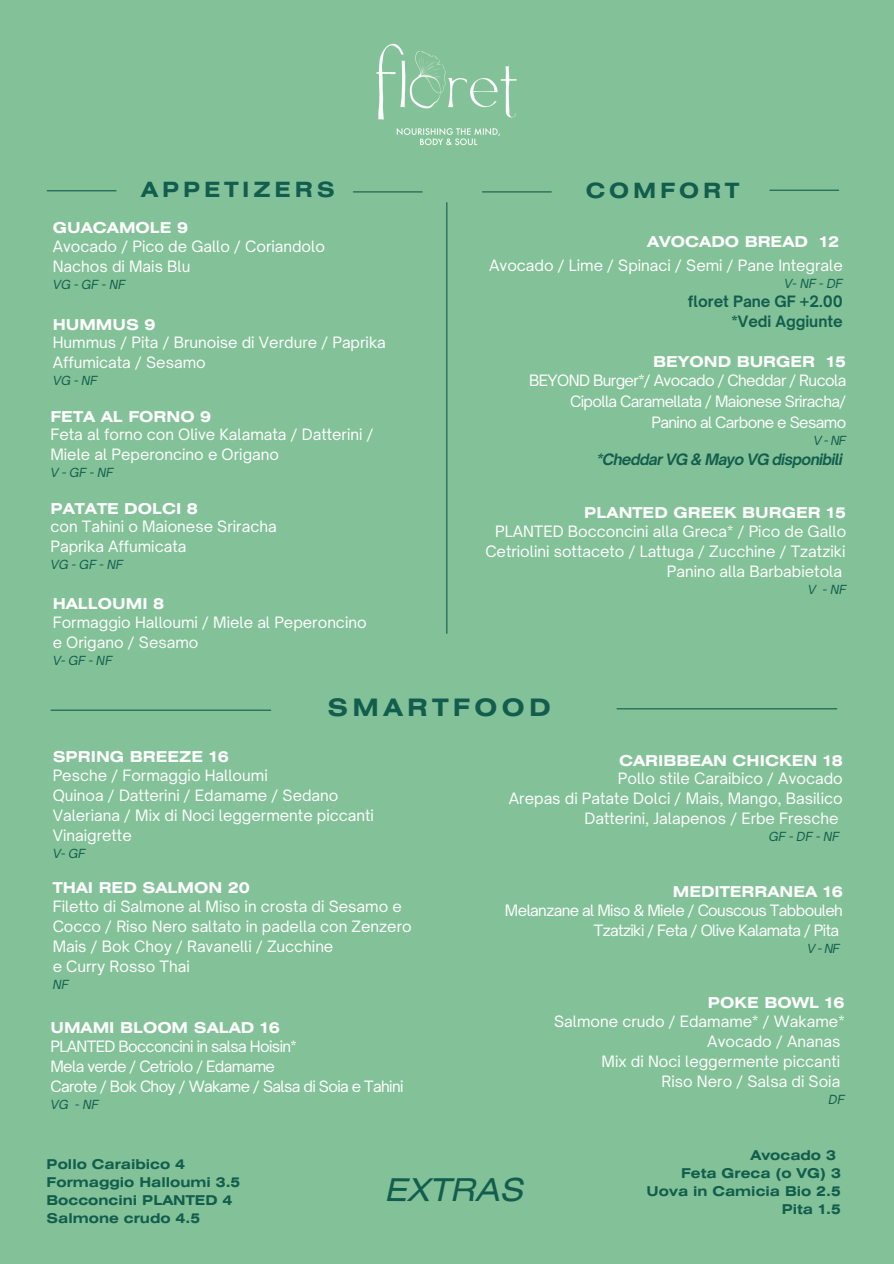
<style>
.page{position:relative;width:894px;height:1264px;background:#fff}
.page>*{position:absolute;margin:0;border:0;box-sizing:border-box;transform-origin:0 0}
.t1{font:italic 31.35px "Helios Ext";color:#125d4d}
.t2{font:700 24px "Helios Ext";letter-spacing:.185em;color:#125d4d}
.t3{font:700 21px "Helios Ext";letter-spacing:.185em;color:#125d4d}
.t4{font:15px/20px "Open Sauce One";color:#fff}
.t5{font:15px/20px "Open Sauce One";letter-spacing:-.04em;color:#fff;text-align:right}
.t6{font:700 15px "Helios Ext";color:#fff}
.t7{font:700 15px/20px "Open Sauce One";color:#125d4d;text-align:right}
.t8{font:italic 700 15px "Open Sauce One";letter-spacing:-.04em;color:#125d4d}
.t9{font:700 13.5px/18px "Helios Ext";color:#125d4d}
.t10{font:italic 12px "Open Sauce One";color:#125d4d}
</style>
<div class="page">
<div style="left:0;top:0;width:893px;height:1263px;background:#83c298"></div>
<hr style="left:47px;top:190px;width:69px;height:1px;background:#125d4d">
<hr style="left:482px;top:191px;width:69px;height:1px;background:#125d4d">
<hr style="left:51px;top:709px;width:220px;height:1px;background:#125d4d">
<hr style="left:353px;top:191px;width:69px;height:1px;background:#125d4d">
<hr style="left:446px;top:203px;width:1px;height:430px;background:#125d4d">
<hr style="left:617px;top:708px;width:219px;height:1px;background:#125d4d">
<img style="left:376px;top:43px;width:141px;height:103px">
<hr style="left:769px;top:190px;width:69px;height:1px;background:#125d4d">
<p class="t3" style="left:141px;top:181px;width:195px">APPETIZERS</p>
<h4 class="t6" style="left:53px;top:222px;width:137px">GUACAMOLE 9</h4>
<h5 class="t4" style="left:53px;top:236px;width:274px">Avocado / Pico de Gallo / Coriandolo<br>Nachos di Mais Blu</h5>
<h5 class="t10" style="left:53px;top:277px;width:74px">VG-GF-NF</h5>
<h4 class="t6" style="left:53px;top:319px;width:104px">HUMMUS 9</h4>
<h5 class="t4" style="left:53px;top:333px;width:334px">Hummus / Pita / Brunoise di Verdure / Paprika<br>Affumicata / Sesamo</h5>
<h5 class="t10" style="left:53px;top:373px;width:46px">VG - NF</h5>
<h4 class="t6" style="left:50px;top:411px;width:162px">FETA AL FORNO 9</h4>
<h5 class="t4" style="left:50px;top:424px;width:324px">Feta al forno con Olive Kalamata / Datterini /<br>Miele al Peperoncino e Origano</h5>
<h5 class="t10" style="left:50px;top:465px;width:64px">V-GF-NF</h5>
<h4 class="t6" style="left:50px;top:502px;width:149px">PATATE DOLCI 8</h4>
<h5 class="t4" style="left:50px;top:516px;width:228px">con Tahini o Maionese Sriracha<br>Paprika Affumicata</h5>
<h5 class="t10" style="left:50px;top:557px;width:74px">VG-GF-NF</h5>
<h3 class="t6" style="left:53px;top:598px;width:113px">HALLOUMI 8</h3>
<h4 class="t4" style="left:53px;top:612px;width:315px">Formaggio Halloumi / Miele al Peperoncino e Origano / Sesamo</h4>
<h4 class="t10" style="left:53px;top:652px;width:61px">V- GF - NF</h4>
<h4 class="t3" style="left:585px;top:183px;width:155px">COMFORT</h4>
<h5 class="t6" style="left:647px;top:236px;width:193px">AVOCADO BREAD 12</h5>
<h4 class="t4" style="left:489px;top:255px;width:355px">Avocado / Lime / Spinaci / Semi / Pane Integrale</h4>
<h4 class="t10" style="left:784px;top:275px;width:60px">V- NF - DF</h4>
<h4 class="t7" style="left:687px;top:291px;width:156px">floret Pane GF +2.00 *Vedi Aggiunte</h4>
<h5 class="t6" style="left:653px;top:356px;width:195px">BEYOND BURGER 15</h5>
<h4 class="t5" style="left:529px;top:370px;width:318px;line-height:21px">BEYOND Burger*/ Avocado / Cheddar / Rucola<br>Cipolla Caramellata / Maionese Sriracha/<br>Panino al Carbone e Sesamo</h4>
<h4 class="t10" style="left:813px;top:433px;width:34px">V-NF</h4>
<h4 class="t8" style="left:596px;top:450px;width:247px">*Cheddar VG &amp; Mayo VG disponibili</h4>
<h5 class="t6" style="left:584px;top:507px;width:263px">PLANTED GREEK BURGER 15</h5>
<h2 class="t4" style="left:485px;top:521px;width:362px;text-align:right">PLANTED Bocconcini alla Greca* / Pico de Gallo<br>Cetriolini sottaceto / Lattuga / Zucchine / Tzatziki<br>Panino alla Barbabietola</h2>
<h2 class="t10" style="left:807px;top:582px;width:10px">V</h2>
<h4 class="t10" style="left:822px;top:582px;width:25px">- NF</h4>
<h5 class="t2" style="left:327px;top:698px;width:225px">SMARTFOOD</h5>
<h5 class="t6" style="left:53px;top:751px;width:177px">SPRING BREEZE 16</h5>
<h4 class="t4" style="left:53px;top:765px;width:323px">Pesche / Formaggio Halloumi<br>Quinoa / Datterini / Edamame / Sedano<br>Valeriana / Mix di Noci leggermente piccanti<br>Vinaigrette</h4>
<h4 class="t10" style="left:53px;top:846px;width:34px">V- GF</h4>
<h5 class="t6" style="left:53px;top:882px;width:198px">THAI RED SALMON 20</h5>
<h4 class="t4" style="left:53px;top:896px;width:360px">Filetto di Salmone al Miso in crosta di Sesamo e Cocco / Riso Nero saltato in padella con Zenzero Mais / Bok Choy / Ravanelli / Zucchine<br>e Curry Rosso Thai</h4>
<h4 class="t10" style="left:53px;top:977px;width:17px">NF</h4>
<h5 class="t6" style="left:50px;top:1022px;width:231px">UMAMI BLOOM SALAD 16</h5>
<h4 class="t5" style="left:50px;top:1036px;width:354px;text-align:left">PLANTED Bocconcini in salsa Hoisin*<br>Mela verde / Cetriolo / Edamame<br>Carote / Bok Choy / Wakame / Salsa di Soia e Tahini</h4>
<h4 class="t10" style="left:50px;top:1097px;width:50px">VG - NF</h4>
<h5 class="t6" style="left:619px;top:754px;width:225px">CARIBBEAN CHICKEN 18</h5>
<p class="t4" style="left:508px;top:768px;width:335px;text-align:right">Pollo stile Caraibico / Avocado<br>Arepas di Patate Dolci / Mais, Mango, Basilico<br>Datterini, Jalapenos / Erbe Fresche</p>
<p class="t10" style="left:768px;top:829px;width:72px">GF-DF-NF</p>
<h4 class="t6" style="left:672px;top:885px;width:171px">MEDITERRANEA 16</h4>
<h5 class="t5" style="left:505px;top:899px;width:339px">Melanzane al Miso &amp; Miele / Couscous Tabbouleh<br>Tzatziki / Feta / Olive Kalamata / Pita</h5>
<h5 class="t10" style="left:806px;top:940px;width:34px">V-NF</h5>
<p class="t6" style="left:707px;top:997px;width:138px">POKE BOWL 16</p>
<p class="t4" style="left:554px;top:1010px;width:292px;text-align:right">Salmone crudo / Edamame* / Wakame*<br>Avocado / Ananas<br>Mix di Noci leggermente piccanti<br>Riso Nero / Salsa di Soia</p>
<h1 class="t10" style="left:828px;top:1091px;width:17px">DF</h1>
<p class="t9" style="left:47px;top:1156px;width:195px">Pollo Caraibico 4<br>Formaggio Halloumi 3.5<br>Bocconcini PLANTED 4<br>Salmone crudo 4.5</p>
<p class="t1" style="left:386px;top:1177px;width:140px">EXTRAS</p>
<p class="t9" style="left:750px;top:1147px;width:87px">Avocado 3</p>
<p class="t9" style="left:681px;top:1165px;width:161px">Feta Greca (o VG) 3</p>
<p class="t9" style="left:646px;top:1183px;width:196px">Uova in Camicia Bio 2.5</p>
<p class="t9" style="left:781px;top:1201px;width:61px">Pita 1.5</p>
</div>
